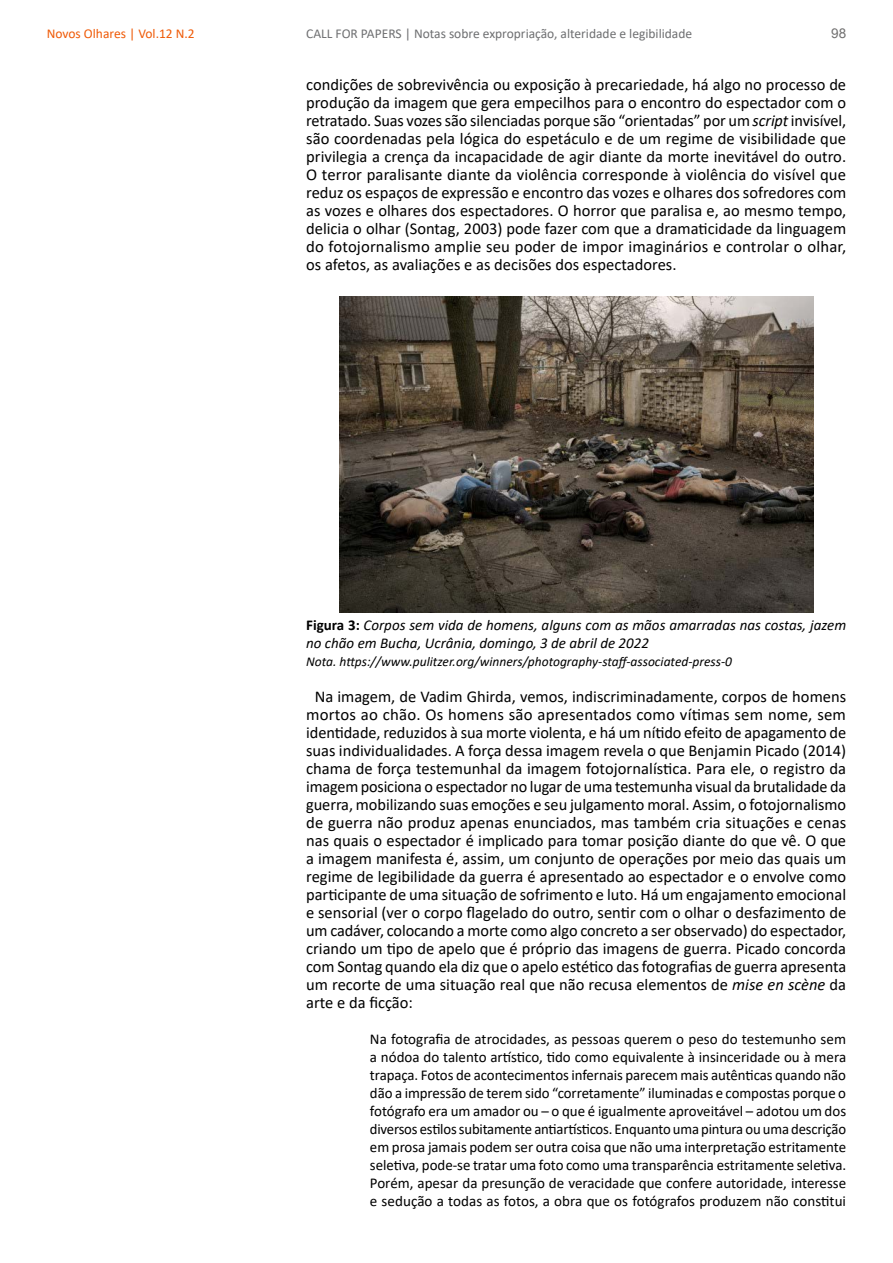
<style>
.page{position:relative;width:893px;height:1263px;background:#fff}
.page>*{position:absolute;margin:0;border:0;box-sizing:border-box;transform-origin:0 0}
.t1{font:16.5px/18px "Calibri";color:#000;text-align:justify}
.t2{font:15px/18px "Calibri";letter-spacing:.005em;color:#000;text-align:justify}
.t3{font:italic 15px/18px "Calibri";color:#000}
.t4{font:italic 13.5px "Calibri";color:#000}
.t5{font:13.5px "Calibri";color:#6e6f71}
.t6{font:13.5px "Calibri";color:#ef5a07}
.t7{font:13.5px "Arial";color:#706f6f}
.s1{font-style:italic}
.s2{font-weight:700;font-style:normal}
</style>
<div class="page">
<img style="left:339px;top:296px;width:474px;height:316px">
<p class="t6" style="left:47px;top:24px;width:150px">Novos Olhares | Vol.12 N.2</p>
<p class="t5" style="left:306px;top:24px;width:388px">CALL FOR PAPERS | Notas sobre expropriação, alteridade e legibilidade</p>
<p class="t7" style="left:831px;top:24px;width:17px">98</p>
<p class="t1" style="left:306px;top:75px;width:542px">condições de sobrevivência ou exposição à precariedade, há algo no processo de produção da imagem que gera empecilhos para o encontro do espectador com o retratado. Suas vozes são silenciadas porque são “orientadas” por um <span class="s1">script</span> invisível, são coordenadas pela lógica do espetáculo e de um regime de visibilidade que privilegia a crença da incapacidade de agir diante da morte inevitável do outro.<br>O terror paralisante diante da violência corresponde à violência do visível que reduz os espaços de expressão e encontro das vozes e olhares dos sofredores com as vozes e olhares dos espectadores. O horror que paralisa e, ao mesmo tempo, delicia o olhar (Sontag, 2003) pode fazer com que a dramaticidade da linguagem do fotojornalismo amplie seu poder de impor imaginários e controlar o olhar, os afetos, as avaliações e as decisões dos espectadores.</p>
<p class="t3" style="left:306px;top:615px;width:541px"><span class="s2">Figura 3:</span> Corpos sem vida de homens, alguns com as mãos amarradas nas costas, jazem no chão em Bucha, Ucrânia, domingo, 3 de abril de 2022</p>
<p class="t4" style="left:306px;top:652px;width:427px">Nota. https://www.pulitzer.org/winners/photography-staff-associated-press-0</p>
<p class="t1" style="left:306px;top:687px;width:542px;text-indent:9px">Na imagem, de Vadim Ghirda, vemos, indiscriminadamente, corpos de homens mortos ao chão. Os homens são apresentados como vítimas sem nome, sem identidade, reduzidos à sua morte violenta, e há um nítido efeito de apagamento de suas individualidades. A força dessa imagem revela o que Benjamin Picado (2014) chama de força testemunhal da imagem fotojornalística. Para ele, o registro da imagem posiciona o espectador no lugar de uma testemunha visual da brutalidade da guerra, mobilizando suas emoções e seu julgamento moral. Assim, o fotojornalismo de guerra não produz apenas enunciados, mas também cria situações e cenas nas quais o espectador é implicado para tomar posição diante do que vê. O que a imagem manifesta é, assim, um conjunto de operações por meio das quais um regime de legibilidade da guerra é apresentado ao espectador e o envolve como participante de uma situação de sofrimento e luto. Há um engajamento emocional e sensorial (ver o corpo flagelado do outro, sentir com o olhar o desfazimento de um cadáver, colocando a morte como algo concreto a ser observado) do espectador, criando um tipo de apelo que é próprio das imagens de guerra. Picado concorda com Sontag quando ela diz que o apelo estético das fotografias de guerra apresenta um recorte de uma situação real que não recusa elementos de <span class="s1">mise en scène</span> da arte e da ficção:</p>
<p class="t2" style="left:370px;top:1030px;width:478px">Na fotografia de atrocidades, as pessoas querem o peso do testemunho sem a nódoa do talento artístico, tido como equivalente à insinceridade ou à mera trapaça. Fotos de acontecimentos infernais parecem mais autênticas quando não dão a impressão de terem sido “corretamente” iluminadas e compostas porque o fotógrafo era um amador ou – o que é igualmente aproveitável – adotou um dos diversos estilos subitamente antiartísticos. Enquanto uma pintura ou uma descrição em prosa jamais podem ser outra coisa que não uma interpretação estritamente seletiva, pode-se tratar uma foto como uma transparência estritamente seletiva.<br>Porém, apesar da presunção de veracidade que confere autoridade, interesse e sedução a todas as fotos, a obra que os fotógrafos produzem não constitui</p>
</div>
